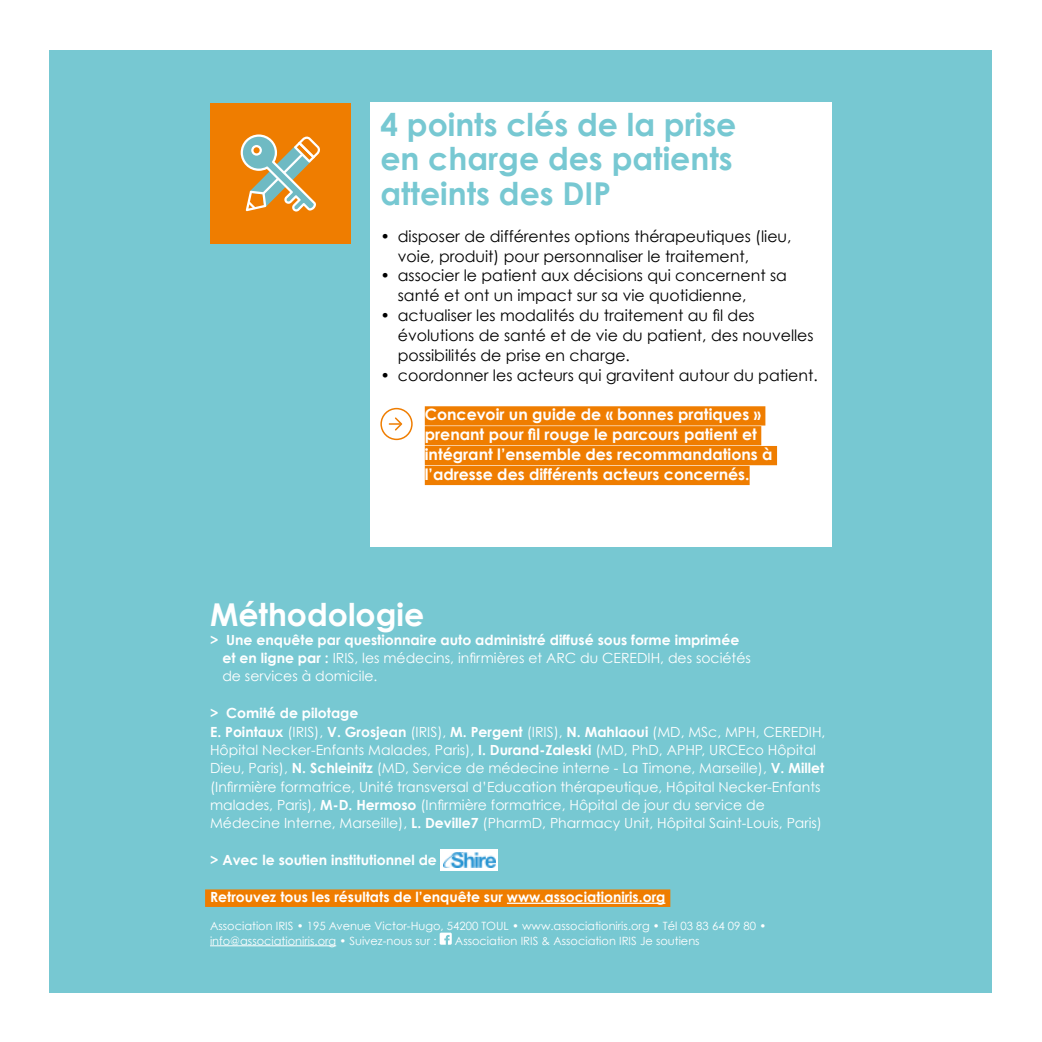
<style>
.page{position:relative;width:1042px;height:1042px;background:#fff}
.page>*{position:absolute;margin:0;border:0;box-sizing:border-box;transform-origin:0 0}
.t1{font:700 31.5px/34.1px "Century Gothic";color:#77c8d2;text-align:justify}
.t2{font:700 31.5px "Century Gothic";color:#fff}
.t3{font:15.75px/19.8px "Century Gothic";color:#000}
.t4{font:700 15.75px/19.8px "Century Gothic";color:#fff}
.t5{font:14px/18.4px "Century Gothic";color:#fff}
.t6{font:700 14px/18.4px "Century Gothic";color:#fff}
.t7{font:11.38px/14.3px "Century Gothic";color:#fff}
.s1{font-weight:400}
.s2{font-weight:700}
</style>
<div class="page">
<div style="left:50px;top:50px;width:942px;height:942px;background:#77c8d2"></div>
<div style="left:205px;top:889px;width:465px;height:18px;background:#ef7d00"></div>
<hr style="left:507px;top:902px;width:158px;height:2px;background:#fff">
<hr style="left:210px;top:945px;width:126px;height:1px;background:#fff">
<svg style="left:441px;top:849px;width:57px;height:21px"></svg>
<img style="left:443px;top:852px;width:52px;height:15px">
<svg style="left:440px;top:932px;width:12px;height:12px"></svg>
<div style="left:210px;top:103px;width:141px;height:140px;background:#ef7d00"></div>
<svg style="left:241px;top:134px;width:79px;height:77px"></svg>
<div style="left:370px;top:103px;width:462px;height:444px;background:#fff"></div>
<div style="left:425px;top:406px;width:340px;height:19px;background:#ef7d00"></div>
<div style="left:425px;top:426px;width:336px;height:19px;background:#ef7d00"></div>
<div style="left:425px;top:446px;width:352px;height:19px;background:#ef7d00"></div>
<div style="left:425px;top:466px;width:324px;height:19px;background:#ef7d00"></div>
<svg style="left:380px;top:408px;width:33px;height:32px"></svg>
<h1 class="t1" style="left:380px;top:107px;width:357px">4 points clés de la prise en charge des patients atteints des DIP</h1>
<p class="t3" style="left:398px;top:226px;width:395px;text-indent:-17px">• disposer de différentes options thérapeutiques (lieu, voie, produit) pour personnaliser le traitement,</p>
<p class="t3" style="left:398px;top:265px;width:390px;text-indent:-17px">• associer le patient aux décisions qui concernent sa santé et ont un impact sur sa vie quotidienne,</p>
<p class="t3" style="left:398px;top:305px;width:417px;text-indent:-17px">• actualiser les modalités du traitement au fil des évolutions de santé et de vie du patient, des nouvelles possibilités de prise en charge.</p>
<p class="t3" style="left:380px;top:365px;width:439px">• coordonner les acteurs qui gravitent autour du patient.</p>
<p class="t4" style="left:425px;top:404px;width:349px">Concevoir un guide de « bonnes pratiques » prenant pour fil rouge le parcours patient et intégrant l’ensemble des recommandations à l’adresse des différents acteurs concernés.</p>
<h1 class="t2" style="left:210px;top:595px;width:216px">Méthodologie</h1>
<p class="t6" style="left:222px;top:630px;width:530px;text-indent:-12px">&gt; Une enquête par questionnaire auto administré diffusé sous forme imprimée et en ligne par : <span class="s1">IRIS, les médecins, infirmières et ARC du CEREDIH, des sociétés de services à domicile.</span></p>
<p class="t5" style="left:210px;top:704px;width:617px"><span class="s2">&gt; Comité de pilotage<br>E. Pointaux</span> (IRIS), <span class="s2">V. Grosjean</span> (IRIS), <span class="s2">M. Pergent</span> (IRIS), <span class="s2">N. Mahlaoui</span> (MD, MSc, MPH, CEREDIH, Hôpital Necker-Enfants Malades, Paris), <span class="s2">I. Durand-Zaleski</span> (MD, PhD, APHP, URCEco Hôpital Dieu, Paris), <span class="s2">N. Schleinitz</span> (MD, Service de médecine interne - La Timone, Marseille), <span class="s2">V. Millet </span>(Infirmière formatrice, Unité transversal d’Education thérapeutique, Hôpital Necker-Enfants malades, Paris), <span class="s2">M-D. Hermoso</span> (Infirmière formatrice, Hôpital de jour du service de Médecine Interne, Marseille), <span class="s2">L. Deville7</span> (PharmD, Pharmacy Unit, Hôpital Saint-Louis, Paris)</p>
<p class="t6" style="left:210px;top:850px;width:228px">&gt; Avec le soutien institutionnel de</p>
<p class="t6" style="left:210px;top:887px;width:457px">Retrouvez tous les résultats de l’enquête sur www.associationiris.org</p>
<p class="t7" style="left:210px;top:919px;width:558px">Association IRIS • 195 Avenue Victor-Hugo, 54200 TOUL • www.associationiris.org • Tél 03 83 64 09 80 • info@associationiris.org • Suivez-nous sur :</p>
<p class="t7" style="left:455px;top:933px;width:246px">Association IRIS &amp; Association IRIS Je soutiens</p>
</div>
